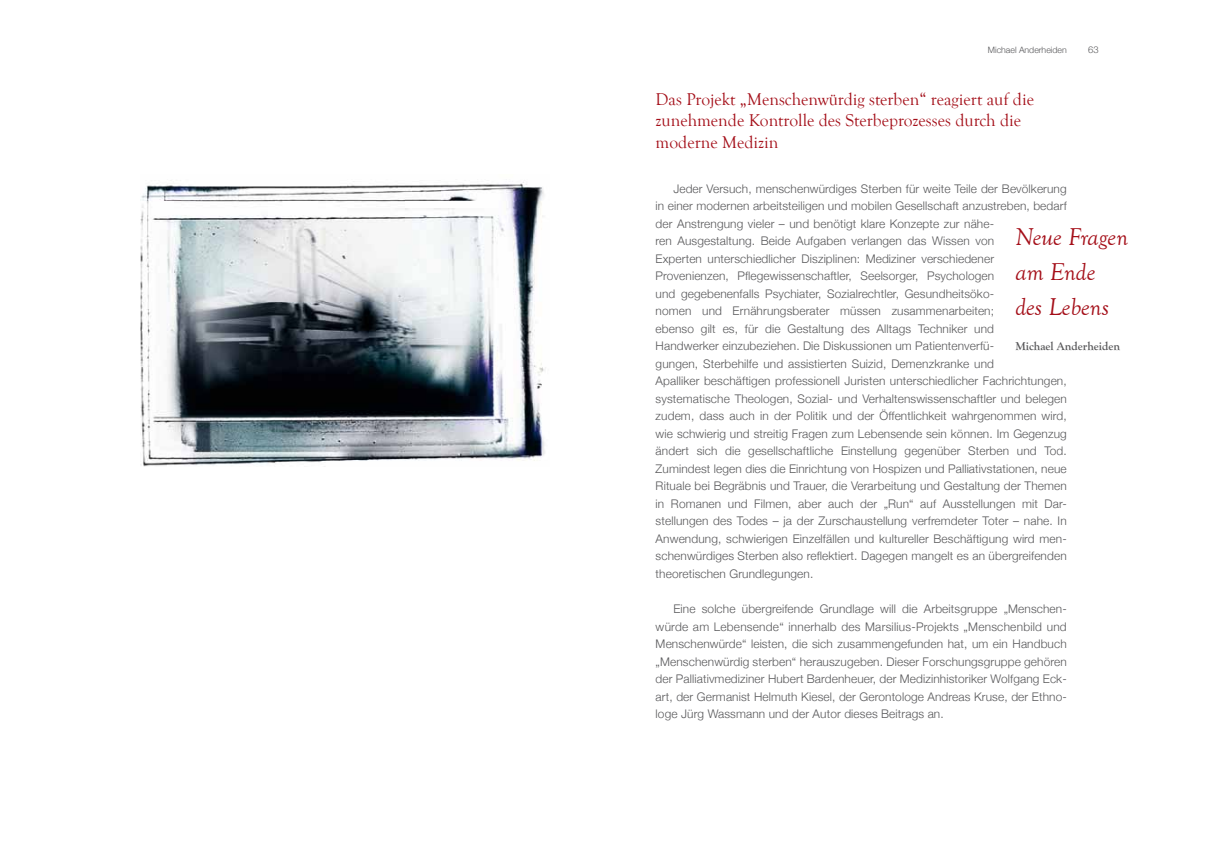
<style>
.page{position:relative;width:1205px;height:851px;background:#fff}
.page>*{position:absolute;margin:0;border:0;box-sizing:border-box;transform-origin:0 0}
.t1{font:italic 25px/35px "Goudy Old Style T";color:#a40e18}
.t2{font:17.5px/21.2px "Goudy Old Style T";color:#a40e18}
.t3{font:300 11.88px/17.5px "Helvetica Neue";letter-spacing:.01em;color:#58585a}
.t4{font:700 11.88px "Goudy Old Style T";color:#58585a}
.t5{font:300 9.38px "Helvetica Neue";color:#58585a}
.t6{font:300 8.75px "Helvetica Neue";color:#58585a}
</style>
<div class="page">
<img style="left:140px;top:182px;width:406px;height:285px">
<p class="t6" style="left:988px;top:44px;width:80px">Michael Anderheiden</p>
<p class="t5" style="left:1088px;top:43px;width:12px">63</p>
<h2 class="t2" style="left:655px;top:89px;width:380px">Das Projekt „Menschenwürdig sterben“ reagiert auf die zunehmende Kontrolle des Sterbeprozesses durch die moderne Medizin</h2>
<p class="t3" style="left:656px;top:179px;width:413px;text-indent:18px">Jeder Versuch, menschenwürdiges Sterben für weite Teile der Bevölkerung in einer modernen arbeitsteiligen und mobilen Gesellschaft anzustreben, bedarf der Anstrengung vieler – und benötigt klare Konzepte zur nähe-<br>ren Ausgestaltung. Beide Aufgaben verlangen das Wissen von<br>Experten unterschiedlicher Disziplinen: Mediziner verschiedener Provenienzen, Pflegewissenschaftler, Seelsorger, Psychologen<br>und gegebenenfalls Psychiater, Sozialrechtler, Gesundheitsöko-<br>nomen und Ernährungsberater müssen zusammenarbeiten;<br>ebenso gilt es, für die Gestaltung des Alltags Techniker und<br>Handwerker einzubeziehen. Die Diskussionen um Patientenverfü-<br>gungen, Sterbehilfe und assistierten Suizid, Demenzkranke und<br>Apalliker beschäftigen professionell Juristen unterschiedlicher Fachrichtungen, systematische Theologen, Sozial- und Verhaltenswissenschaftler und belegen zudem, dass auch in der Politik und der Öffentlichkeit wahrgenommen wird, wie schwierig und streitig Fragen zum Lebensende sein können. Im Gegenzug ändert sich die gesellschaftliche Einstellung gegenüber Sterben und Tod.<br>Zumindest legen dies die Einrichtung von Hospizen und Palliativstationen, neue Rituale bei Begräbnis und Trauer, die Verarbeitung und Gestaltung der Themen in Romanen und Filmen, aber auch der „Run“ auf Ausstellungen mit Dar&shy;stellungen des Todes – ja der Zurschaustellung verfremdeter Toter – nahe. In Anwendung, schwierigen Einzelfällen und kultureller Beschäftigung wird men&shy;schenwürdiges Sterben also reflektiert. Dagegen mangelt es an übergreifenden theoretischen Grundlegungen.</p>
<p class="t3" style="left:656px;top:599px;width:413px;text-align:justify;text-indent:18px">Eine solche übergreifende Grundlage will die Arbeitsgruppe „Menschen&shy;würde am Lebensende“ innerhalb des Marsilius-Projekts „Menschenbild und Menschenwürde“ leisten, die sich zusammengefunden hat, um ein Handbuch „Menschenwürdig sterben“ herauszugeben. Dieser Forschungsgruppe gehören der Palliativmediziner Hubert Bardenheuer, der Medizinhistoriker Wolfgang Eck&shy;art, der Germanist Helmuth Kiesel, der Gerontologe Andreas Kruse, der Ethno&shy;loge Jürg Wassmann und der Autor dieses Beitrags an.</p>
<h1 class="t1" style="left:1015px;top:220px;width:114px">Neue Fragen am Ende des Lebens</h1>
<p class="t4" style="left:1015px;top:339px;width:106px">Michael Anderheiden</p>
</div>
